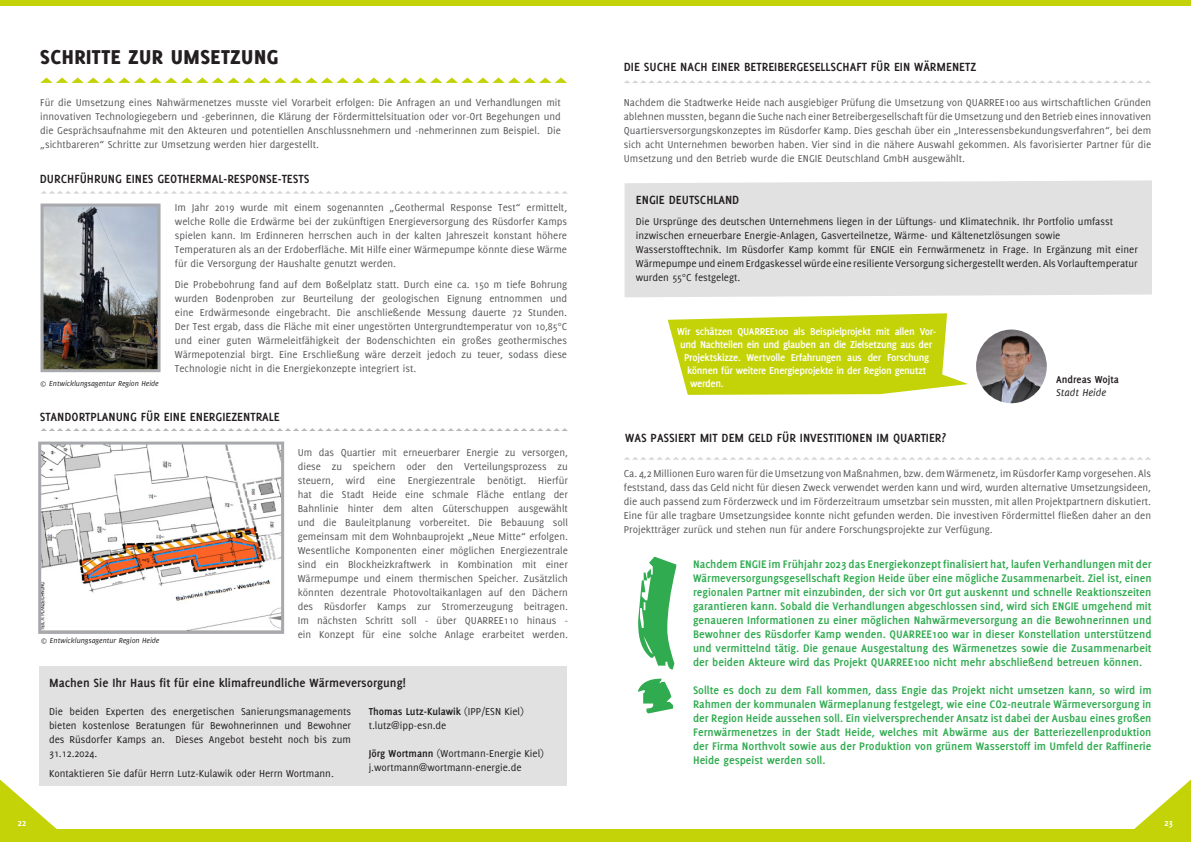
<style>
.page{position:relative;width:1191px;height:842px;background:#fff}
.page>*{position:absolute;margin:0;border:0;box-sizing:border-box;transform-origin:0 0}
.t1{font:200px "Edo SZ";color:#30ab50}
.Überschrift{font:800 22px "Delicious";letter-spacing:.025em;color:#231f20}
.Unterüberschrift_2{font:700 13px "Delicious";color:#231f20}
.Fliesstext{font:700 12px/14px "Delicious";color:#30ab50;text-align:justify}
.Fliesstext-2{font:11px/14px "Delicious";color:#57585a;text-align:justify}
.Fliesstext_schwarz{font:11px/14px "Delicious";color:#231f20;text-align:justify}
.Fliesstext_weiss{font:700 11px "Delicious";letter-spacing:-.03em;color:#fff}
.t2{font:11px "Delicious";color:#231f20}
.Fliesstext_schwarz-2{font:700 11px "Delicious";color:#231f20}
.t3{font:italic 11px "Delicious";color:#231f20}
.t4{font:700 10px "Delicious";color:#fff}
.t5{font:italic 8px "Delicious";color:#231f20}
.s1{font-weight:400}
.s2{font-weight:700}
</style>
<div class="page">
<div style="left:0;top:0;width:1191px;height:6px;background:#c3d307"></div>
<svg style="left:1134px;top:779px;width:57px;height:50px"></svg>
<div style="left:0;top:829px;width:1191px;height:13px;background:#c3d307"></div>
<svg style="left:0;top:748px;width:72px;height:81px"></svg>
<img style="left:45px;top:208px;width:111px;height:160px">
<div style="left:41px;top:204px;width:119px;height:168px;border:3px solid #a8a9ad"></div>
<img style="left:42px;top:446px;width:238px;height:184px">
<div style="left:38px;top:442px;width:246px;height:192px;border:3px solid #a8a9ad"></div>
<div style="left:624px;top:180px;width:528px;height:117px;background:#e1e1e1"></div>
<svg style="left:40px;top:78px;width:527px;height:5px"></svg>
<svg style="left:41px;top:191px;width:527px;height:3px"></svg>
<svg style="left:41px;top:428px;width:527px;height:3px"></svg>
<svg style="left:624px;top:80px;width:527px;height:3px"></svg>
<svg style="left:624px;top:457px;width:527px;height:3px"></svg>
<div style="left:40px;top:666px;width:527px;height:119px;background:#e1e1e1"></div>
<svg style="left:667px;top:313px;width:301px;height:82px;background:#ccda2e"></svg>
<img style="left:976px;top:330px;width:70px;height:73px">
<p class="Überschrift" style="left:40px;top:43px;width:240px">SCHRITTE ZUR UMSETZUNG</p>
<p class="Fliesstext-2" style="left:40px;top:95px;width:522px">Für die Umsetzung eines Nahwärmenetzes musste viel Vorarbeit erfolgen: Die Anfragen an und Verhandlungen mit innovativen Technologiegebern und -geberinnen, die Klärung der Fördermittelsituation oder vor-Ort Begehungen und die Gesprächsaufnahme mit den Akteuren und potentiellen Anschlussnehmern und -nehmerinnen zum Beispiel. Die „sichtbareren“ Schritte zur Umsetzung werden hier dargestellt.</p>
<p class="Unterüberschrift_2" style="left:40px;top:171px;width:271px">DURCHFÜHRUNG EINES GEOTHERMAL-RESPONSE-TESTS</p>
<p class="t5" style="left:40px;top:379px;width:120px">© Entwicklungsagentur Region Heide</p>
<p class="Fliesstext-2" style="left:175px;top:200px;width:394px">Im Jahr 2019 wurde mit einem sogenannten „Geothermal Response Test“ ermittelt, welche Rolle die Erdwärme bei der zukünftigen Energieversorgung des Rüsdorfer Kamps spielen kann. Im Erdinneren herrschen auch in der kalten Jahreszeit konstant höhere Temperaturen als an der Erdoberfläche. Mit Hilfe einer Wärmepumpe könnte diese Wärme für die Versorgung der Haushalte genutzt werden.</p>
<p class="Fliesstext-2" style="left:175px;top:277px;width:394px">Die Probebohrung fand auf dem Boßelplatz statt. Durch eine ca. 150 m tiefe Bohrung wurden Bodenproben zur Beurteilung der geologischen Eignung entnommen und eine Erdwärmesonde eingebracht. Die anschließende Messung dauerte 72 Stunden.<br>Der Test ergab, dass die Fläche mit einer ungestörten Untergrundtemperatur von 10,85°C und einer guten Wärmeleitfähigkeit der Bodenschichten ein großes geothermisches Wärmepotenzial birgt. Eine Erschließung wäre derzeit jedoch zu teuer, sodass diese Technologie nicht in die Energiekonzepte integriert ist.</p>
<p class="Unterüberschrift_2" style="left:40px;top:409px;width:241px">STANDORTPLANUNG FÜR EINE ENERGIEZENTRALE</p>
<p class="t5" style="left:41px;top:636px;width:120px">© Entwicklungsagentur Region Heide</p>
<p class="Fliesstext-2" style="left:298px;top:445px;width:272px">Um das Quartier mit erneuerbarer Energie zu versorgen, diese zu speichern oder den Verteilungsprozess zu steuern, wird eine Energiezentrale benötigt. Hierfür hat die Stadt Heide eine schmale Fläche entlang der Bahnlinie hinter dem alten Güterschuppen ausgewählt und die Bauleitplanung vorbereitet. Die Bebauung soll gemeinsam mit dem Wohnbauprojekt „Neue Mitte“ erfolgen.<br>Wesentliche Komponenten einer möglichen Energiezentrale sind ein Blockheizkraftwerk in Kombination mit einer Wärmepumpe und einem thermischen Speicher. Zusätzlich könnten dezentrale Photovoltaikanlagen auf den Dächern des Rüsdorfer Kamps zur Stromerzeugung beitragen.<br>Im nächsten Schritt soll - über QUARREE110 hinaus - ein Konzept für eine solche Anlage erarbeitet werden.</p>
<p class="Unterüberschrift_2" style="left:49px;top:675px;width:358px">Machen Sie Ihr Haus fit für eine klimafreundliche Wärmeversorgung!</p>
<p class="Fliesstext_schwarz" style="left:49px;top:704px;width:303px">Die beiden Experten des energetischen Sanierungsmanagements bieten kostenlose Beratungen für Bewohnerinnen und Bewohner des Rüsdorfer Kamps an. Dieses Angebot besteht noch bis zum 31.12.2024.</p>
<p class="t2" style="left:49px;top:767px;width:286px">Kontaktieren Sie dafür Herrn Lutz-Kulawik oder Herrn Wortmann.</p>
<p class="Fliesstext_schwarz-2" style="left:369px;top:705px;width:157px">Thomas Lutz-Kulawik <span class="s1">(IPP/ESN Kiel)</span></p>
<p class="Fliesstext_schwarz" style="left:369px;top:718px;width:79px">t.lutz@ipp-esn.de</p>
<p class="Fliesstext_schwarz" style="left:369px;top:746px;width:177px"><span class="s2">Jörg Wortmann</span> (Wortmann-Energie Kiel)</p>
<p class="Fliesstext_schwarz" style="left:369px;top:760px;width:154px">j.wortmann@wortmann-energie.de</p>
<p class="Unterüberschrift_2" style="left:624px;top:59px;width:354px">DIE SUCHE NACH EINER BETREIBERGESELLSCHAFT FÜR EIN WÄRMENETZ</p>
<p class="Fliesstext-2" style="left:624px;top:95px;width:529px">Nachdem die Stadtwerke Heide nach ausgiebiger Prüfung die Umsetzung von QUARREE100 aus wirtschaftlichen Gründen ablehnen mussten, begann die Suche nach einer Betreibergesellschaft für die Umsetzung und den Betrieb eines innovativen Quartiersversorgungskonzeptes im Rüsdorfer Kamp. Dies geschah über ein „Interessensbekundungsverfahren“, bei dem sich acht Unternehmen beworben haben. Vier sind in die nähere Auswahl gekommen. Als favorisierter Partner für die Umsetzung und den Betrieb wurde die ENGIE Deutschland GmbH ausgewählt.</p>
<p class="Unterüberschrift_2" style="left:636px;top:192px;width:105px">ENGIE DEUTSCHLAND</p>
<p class="Fliesstext_schwarz" style="left:636px;top:214px;width:478px">Die Ursprünge des deutschen Unternehmens liegen in der Lüftungs- und Klimatechnik. Ihr Portfolio umfasst</p>
<p class="Fliesstext_schwarz" style="left:636px;top:228px;width:426px">inzwischen erneuerbare Energie-Anlagen, Gasverteilnetze, Wärme- und Kältenetzlösungen sowie</p>
<p class="Fliesstext_schwarz" style="left:636px;top:242px;width:503px">Wasserstofftechnik. Im Rüsdorfer Kamp kommt für ENGIE ein Fernwärmenetz in Frage. In Ergänzung mit einer Wärmepumpe und einem Erdgaskessel würde eine resiliente Versorgung sichergestellt werden. Als Vorlauftemperatur wurden 55°C festgelegt.</p>
<p class="Fliesstext_weiss" style="left:677px;top:325px;width:261px">Wir schätzen QUARREE100 als Beispielprojekt mit allen Vor-</p>
<p class="Fliesstext_weiss" style="left:680px;top:338px;width:254px">und Nachteilen ein und glauben an die Zielsetzung aus der</p>
<p class="Fliesstext_weiss" style="left:684px;top:351px;width:246px">Projektskizze. Wertvolle Erfahrungen aus der Forschung</p>
<p class="Fliesstext_weiss" style="left:687px;top:364px;width:241px">können für weitere Energieprojekte in der Region genutzt</p>
<p class="Fliesstext_weiss" style="left:690px;top:377px;width:35px">werden.</p>
<p class="Unterüberschrift_2" style="left:625px;top:430px;width:322px">WAS PASSIERT MIT DEM GELD FÜR INVESTITIONEN IM QUARTIER?</p>
<p class="Fliesstext_schwarz-2" style="left:1056px;top:373px;width:64px">Andreas Wojta</p>
<p class="t3" style="left:1056px;top:386px;width:52px">Stadt Heide</p>
<p class="Fliesstext-2" style="left:624px;top:466px;width:529px">Ca. 4,2 Millionen Euro waren für die Umsetzung von Maßnahmen, bzw. dem Wärmenetz, im Rüsdorfer Kamp vorgesehen. Als feststand, dass das Geld nicht für diesen Zweck verwendet werden kann und wird, wurden alternative Umsetzungsideen, die auch passend zum Förderzweck und im Förderzeitraum umsetzbar sein mussten, mit allen Projektpartnern diskutiert.<br>Eine für alle tragbare Umsetzungsidee konnte nicht gefunden werden. Die investiven Fördermittel fließen daher an den Projektträger zurück und stehen nun für andere Forschungsprojekte zur Verfügung.</p>
<p class="t1" style="left:630px;top:521px;width:55px">!</p>
<p class="Fliesstext" style="left:693px;top:556px;width:460px">Nachdem ENGIE im Frühjahr 2023 das Energiekonzept finalisiert hat, laufen Verhandlungen mit der Wärmeversorgungsgesellschaft Region Heide über eine mögliche Zusammenarbeit. Ziel ist, einen regionalen Partner mit einzubinden, der sich vor Ort gut auskennt und schnelle Reaktionszeiten garantieren kann. Sobald die Verhandlungen abgeschlossen sind, wird sich ENGIE umgehend mit genaueren Informationen zu einer möglichen Nahwärmeversorgung an die Bewohnerinnen und Bewohner des Rüsdorfer Kamp wenden. QUARREE100 war in dieser Konstellation unterstützend und vermittelnd tätig. Die genaue Ausgestaltung des Wärmenetzes sowie die Zusammenarbeit der beiden Akteure wird das Projekt QUARREE100 nicht mehr abschließend betreuen können.</p>
<p class="Fliesstext" style="left:693px;top:682px;width:460px">Sollte es doch zu dem Fall kommen, dass Engie das Projekt nicht umsetzen kann, so wird im Rahmen der kommunalen Wärmeplanung festgelegt, wie eine CO2-neutrale Wärmeversorgung in der Region Heide aussehen soll. Ein vielversprechender Ansatz ist dabei der Ausbau eines großen Fernwärmenetzes in der Stadt Heide, welches mit Abwärme aus der Batteriezellenproduktion der Firma Northvolt sowie aus der Produktion von grünem Wasserstoff im Umfeld der Raffinerie Heide gespeist werden soll.</p>
<p class="t4" style="left:17px;top:817px;width:11px">22</p>
<p class="t4" style="left:1164px;top:817px;width:10px">23</p>
</div>
